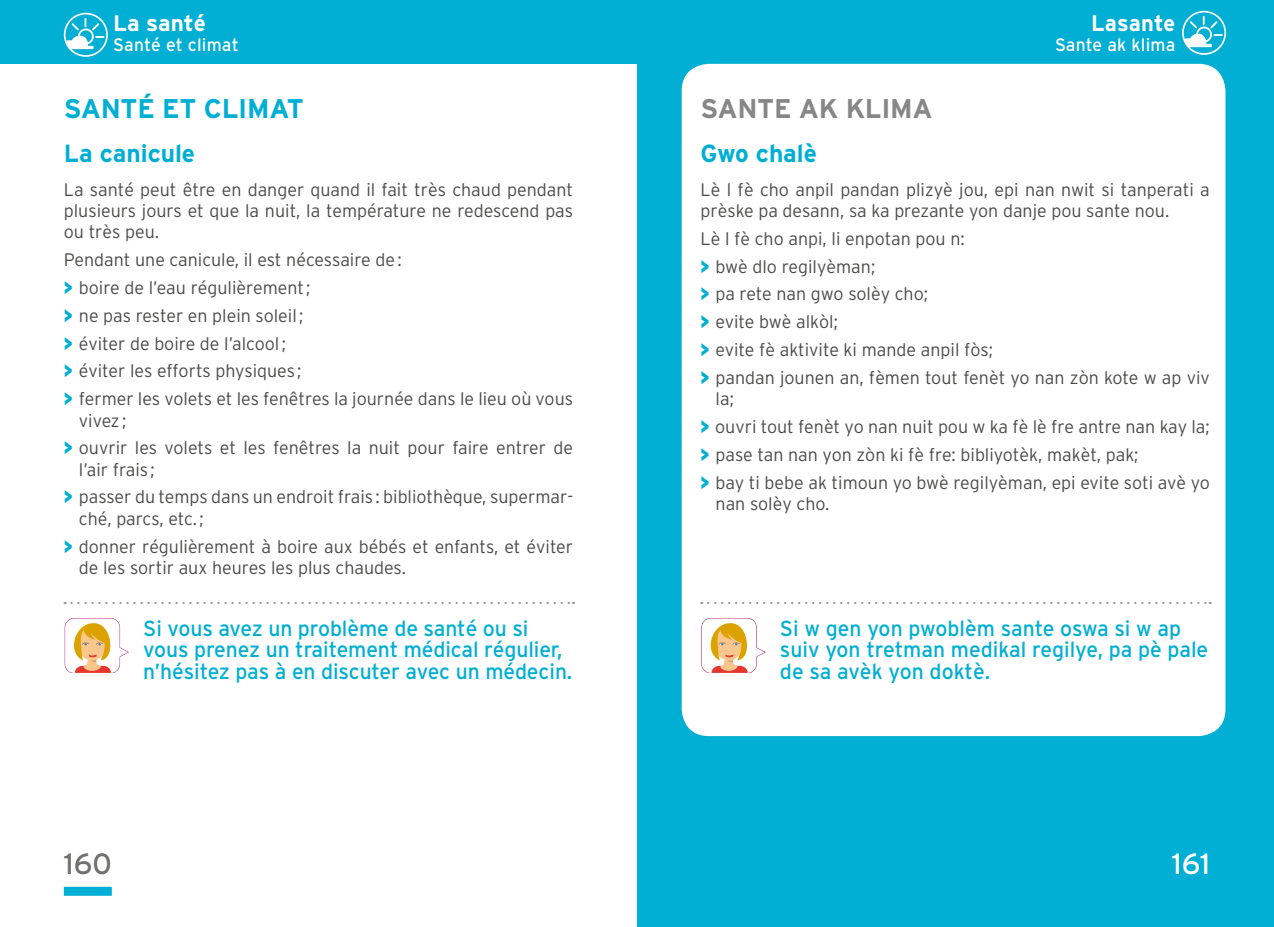
<style>
.page{position:relative;width:1274px;height:927px;background:#fff}
.page>*{position:absolute;margin:0;border:0;box-sizing:border-box;transform-origin:0 0}
.t1{font:29.25px "Interstate";color:#70706f}
.t2{font:29.25px "Interstate";color:#fff}
.t3{font:700 27px "Interstate";color:#00afd3}
.t4{font:700 27px "Interstate";color:#878787}
.t5{font:700 24.75px "Interstate";color:#00afd3}
.t6{font:700 22.5px "Interstate";color:#fff}
.t7{font:21.82px/21.8px "Interstate";letter-spacing:-.005em;color:#00afd3}
.t8{font:300 18px/27.7px "Interstate";color:#4b4b4a}
.t9{font:18px "Interstate";letter-spacing:.01em;color:#fff}
.s1{font-weight:900;color:#00afd3}
</style>
<div class="page">
<div style="left:0;top:0;width:1273px;height:64px;background:#00afd3"></div>
<div style="left:637px;top:0;width:636px;height:926px;background:#00afd3"></div>
<div style="left:681px;top:64px;width:544px;height:671px;background:#fff;border-radius:27px"></div>
<div style="left:64px;top:886px;width:48px;height:9px;background:#00afd3"></div>
<svg style="left:1184px;top:16px;width:38px;height:31px"></svg>
<div style="left:1181px;top:11px;width:44px;height:44px;border:2px solid #fff;border-radius:50%"></div>
<svg style="left:66px;top:18px;width:38px;height:31px"></svg>
<div style="left:64px;top:13px;width:44px;height:44px;border:2px solid #fff;border-radius:50%"></div>
<svg style="left:65px;top:618px;width:64px;height:54px"></svg>
<svg style="left:65px;top:601px;width:509px;height:3px"></svg>
<svg style="left:701px;top:618px;width:64px;height:54px"></svg>
<svg style="left:708px;top:601px;width:502px;height:3px"></svg>
<p class="t6" style="left:113px;top:10px;width:94px">La santé</p>
<p class="t9" style="left:113px;top:35px;width:127px">Santé et climat</p>
<h2 class="t3" style="left:64px;top:93px;width:37px">Sant</h2>
<h2 class="t3" style="left:137px;top:93px;width:84px">é et climat</h2>
<h3 class="t5" style="left:64px;top:139px;width:133px">La canicule</h3>
<p class="t8" style="left:64px;top:178px;width:510px;line-height:21.4px;text-align:justify">La santé peut être en danger quand il fait très chaud pendant plusieurs jours et que la nuit, la température ne redescend pas ou très peu.</p>
<p class="t8" style="left:64px;top:246px;width:510px">Pendant une canicule, il est nécessaire de:<br><span class="s1">&gt;</span> boire de l’eau régulièrement;<br><span class="s1">&gt;</span> ne pas rester en plein soleil;<br><span class="s1">&gt;</span> éviter de boire de l’alcool;<br><span class="s1">&gt;</span> éviter les efforts physiques ;<br><span class="s1">&gt;</span> fermer les volets et les fenêtres la journée dans le lieu où vous</p>
<p class="t8" style="left:64px;top:406px;width:510px;text-indent:15px">vivez ;<br><span class="s1">&gt;</span> ouvrir les volets et les fenêtres la nuit pour faire entrer de</p>
<p class="t8" style="left:64px;top:455px;width:510px;text-indent:15px">l’air frais ;<br><span class="s1">&gt;</span> passer du temps dans un endroit frais : bibliothèque, supermar-</p>
<p class="t8" style="left:64px;top:504px;width:510px;text-indent:15px">ché, parcs, etc. ;<br><span class="s1">&gt;</span> donner régulièrement à boire aux bébés et enfants, et éviter</p>
<p class="t8" style="left:79px;top:553px;width:328px">de les sortir aux heures les plus chaudes.</p>
<p class="t6" style="left:1090px;top:10px;width:86px">Lasante</p>
<p class="t9" style="left:1054px;top:35px;width:122px">Sante ak klima</p>
<h2 class="t4" style="left:700px;top:93px;width:37px">Sant</h2>
<h2 class="t4" style="left:774px;top:93px;width:90px">e ak Klima</h2>
<h3 class="t5" style="left:700px;top:139px;width:118px">Gwo chalè</h3>
<p class="t8" style="left:700px;top:178px;width:510px;line-height:21.4px">Lè l fè cho anpil pandan plizyè jou, epi nan nwit si tanperati a prèske pa desann, sa ka prezante yon danje pou sante nou.</p>
<p class="t8" style="left:700px;top:224px;width:510px">Lè l fè cho anpi, li enpotan pou n:<br><span class="s1">&gt;</span> bwè dlo regilyèman;<br><span class="s1">&gt;</span> pa rete nan gwo solèy cho;<br><span class="s1">&gt;</span> evite bwè alkòl;<br><span class="s1">&gt;</span> evite fè aktivite ki mande anpil fòs;<br><span class="s1">&gt;</span> pandan jounen an, fèmen tout fenèt yo nan zòn kote w ap viv</p>
<p class="t8" style="left:700px;top:384px;width:510px;text-indent:15px">la;<br><span class="s1">&gt;</span> ouvri tout fenèt yo nan nuit pou w ka fè lè fre antre nan kay la; <span class="s1">&gt;</span> pase tan nan yon zòn ki fè fre: bibliyotèk, makèt, pak;<br><span class="s1">&gt;</span> bay ti bebe ak timoun yo bwè regilyèman, epi evite soti avè yo</p>
<p class="t8" style="left:715px;top:489px;width:115px">nan solèy cho.</p>
<p class="t7" style="left:143px;top:616px;width:430px">Si vous avez un problème de santé ou si vous prenez un traitement médical régulier, n’hésitez pas à en discuter avec un médecin.</p>
<p class="t7" style="left:779px;top:616px;width:430px">Si w gen yon pwoblèm sante oswa si w ap suiv yon tretman medikal regilye, pa pè pale de sa avèk yon doktè.</p>
<h1 class="t1" style="left:64px;top:846px;width:49px">160</h1>
<h1 class="t2" style="left:1171px;top:846px;width:40px">161</h1>
</div>
